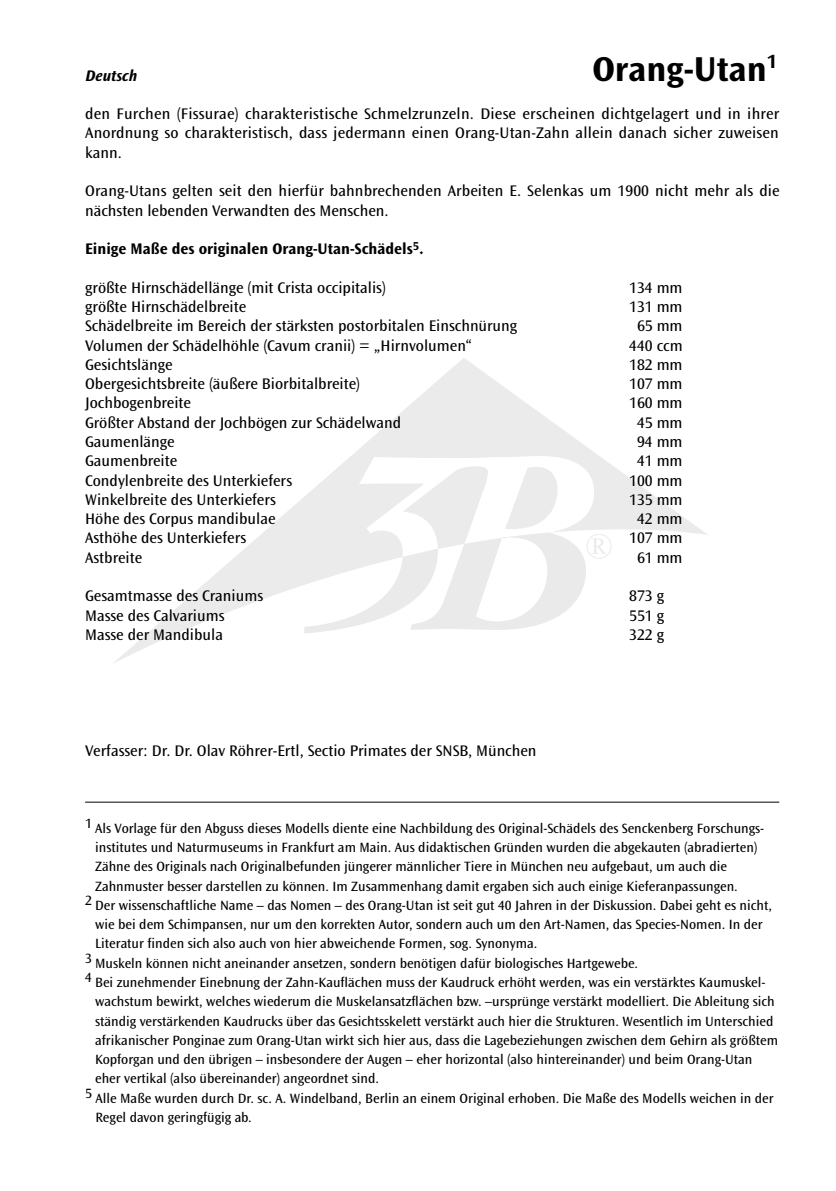
<style>
.page{position:relative;width:836px;height:1191px;background:#fff}
.page>*{position:absolute;margin:0;border:0;box-sizing:border-box;transform-origin:0 0}
.Titel_Rechte_Seite{font:700 36px "Ocean Sans";color:#000}
.Fließtext{font:16px/19.2px "Ocean Sans";color:#000;text-align:justify}
.Fließtext_fett{font:700 16px "Ocean Sans";color:#000}
.Sprache_links{font:italic 700 16px "Ocean Sans";color:#000}
.Fussnote_7_pt{font:14px/19.2px "Ocean Sans";color:#000}
</style>
<div class="page">
<svg style="left:114px;top:358px;width:594px;height:305px"></svg>
<svg style="left:304px;top:456px;width:289px;height:177px"></svg>
<hr style="left:85px;top:801px;width:693px;height:1px;background:#000">
<p class="Titel_Rechte_Seite" style="left:592px;top:49px;width:186px">Orang-Utan<sup>1</sup></p>
<p class="Sprache_links" style="left:85px;top:66px;width:53px">Deutsch</p>
<p class="Fließtext" style="left:85px;top:104px;width:695px">den Furchen (Fissurae) charakteristische Schmelzrunzeln. Diese erscheinen dichtgelagert und in ihrer Anordnung so charakteristisch, dass jedermann einen Orang-Utan-Zahn allein danach sicher zuweisen kann.</p>
<p class="Fließtext" style="left:85px;top:182px;width:695px">Orang-Utans gelten seit den hierfür bahnbrechenden Arbeiten E. Selenkas um 1900 nicht mehr als die nächsten lebenden Verwandten des Menschen.</p>
<p class="Fließtext_fett" style="left:85px;top:240px;width:340px">Einige Maße des originalen Orang-Utan-Schädels<sup>5</sup>.</p>
<p class="Fließtext" style="left:85px;top:278px;width:302px">größte Hirnschädellänge (mit Crista occipitalis)</p>
<p class="Fließtext" style="left:628px;top:278px;width:55px">134 mm</p>
<p class="Fließtext" style="left:85px;top:297px;width:163px">größte Hirnschädelbreite</p>
<p class="Fließtext" style="left:628px;top:297px;width:55px">131 mm</p>
<p class="Fließtext" style="left:85px;top:316px;width:433px">Schädelbreite im Bereich der stärksten postorbitalen Einschnürung</p>
<p class="Fließtext" style="left:636px;top:316px;width:47px">65 mm</p>
<p class="Fließtext" style="left:85px;top:336px;width:388px">Volumen der Schädelhöhle (Cavum cranii) = „Hirnvolumen“</p>
<p class="Fließtext" style="left:628px;top:336px;width:55px">440 ccm</p>
<p class="Fließtext" style="left:85px;top:355px;width:89px">Gesichtslänge</p>
<p class="Fließtext" style="left:628px;top:355px;width:55px">182 mm</p>
<p class="Fließtext" style="left:85px;top:374px;width:276px">Obergesichtsbreite (äußere Biorbitalbreite)</p>
<p class="Fließtext" style="left:628px;top:374px;width:55px">107 mm</p>
<p class="Fließtext" style="left:85px;top:394px;width:107px">Jochbogenbreite</p>
<p class="Fließtext" style="left:628px;top:394px;width:55px">160 mm</p>
<p class="Fließtext" style="left:85px;top:413px;width:317px">Größter Abstand der Jochbögen zur Schädelwand</p>
<p class="Fließtext" style="left:636px;top:413px;width:47px">45 mm</p>
<p class="Fließtext" style="left:85px;top:432px;width:91px">Gaumenlänge</p>
<p class="Fließtext" style="left:636px;top:432px;width:47px">94 mm</p>
<p class="Fließtext" style="left:85px;top:451px;width:94px">Gaumenbreite</p>
<p class="Fließtext" style="left:636px;top:451px;width:47px">41 mm</p>
<p class="Fließtext" style="left:85px;top:471px;width:208px">Condylenbreite des Unterkiefers</p>
<p class="Fließtext" style="left:628px;top:471px;width:55px">100 mm</p>
<p class="Fließtext" style="left:85px;top:490px;width:192px">Winkelbreite des Unterkiefers</p>
<p class="Fließtext" style="left:628px;top:490px;width:55px">135 mm</p>
<p class="Fließtext" style="left:85px;top:509px;width:192px">Höhe des Corpus mandibulae</p>
<p class="Fließtext" style="left:636px;top:509px;width:47px">42 mm</p>
<p class="Fließtext" style="left:85px;top:529px;width:162px">Asthöhe des Unterkiefers</p>
<p class="Fließtext" style="left:628px;top:529px;width:55px">107 mm</p>
<p class="Fließtext" style="left:85px;top:548px;width:59px">Astbreite</p>
<p class="Fließtext" style="left:636px;top:548px;width:47px">61 mm</p>
<p class="Fließtext" style="left:85px;top:586px;width:179px">Gesamtmasse des Craniums</p>
<p class="Fließtext" style="left:628px;top:586px;width:36px">873 g</p>
<p class="Fließtext" style="left:85px;top:606px;width:141px">Masse des Calvariums</p>
<p class="Fließtext" style="left:628px;top:606px;width:36px">551 g</p>
<p class="Fließtext" style="left:85px;top:625px;width:139px">Masse der Mandibula</p>
<p class="Fließtext" style="left:628px;top:625px;width:36px">322 g</p>
<p class="Fließtext" style="left:85px;top:741px;width:452px">Verfasser: Dr. Dr. Olav Röhrer-Ertl, Sectio Primates der SNSB, München</p>
<p class="Fussnote_7_pt" style="left:95px;top:818px;width:670px;text-indent:-10px">1 Als Vorlage für den Abguss dieses Modells diente eine Nachbildung des Original-Schädels des Senckenberg Forschungs&shy;institutes und Naturmuseums in Frankfurt am Main. Aus didaktischen Gründen wurden die abgekauten (abradierten)<br>Zähne des Originals nach Originalbefunden jüngerer männlicher Tiere in München neu aufgebaut, um auch die Zahnmuster besser darstellen zu können. Im Zusammenhang damit ergaben sich auch einige Kieferanpassungen.</p>
<p class="Fussnote_7_pt" style="left:95px;top:896px;width:678px;text-indent:-10px">2 Der wissenschaftliche Name – das Nomen – des Orang-Utan ist seit gut 40 Jahren in der Diskussion. Dabei geht es nicht, wie bei dem Schimpansen, nur um den korrekten Autor, sondern auch um den Art-Namen, das Species-Nomen. In der<br>Literatur finden sich also auch von hier abweichende Formen, sog. Synonyma.</p>
<p class="Fussnote_7_pt" style="left:85px;top:953px;width:554px">3 Muskeln können nicht aneinander ansetzen, sondern benötigen dafür biologisches Hartgewebe.</p>
<p class="Fussnote_7_pt" style="left:85px;top:973px;width:681px">4 Bei zunehmender Einebnung der Zahn-Kauflächen muss der Kaudruck erhöht werden, was ein verstärktes Kaumuskel-</p>
<p class="Fussnote_7_pt" style="left:95px;top:992px;width:680px">wachstum bewirkt, welches wiederum die Muskelansatzflächen bzw. –ursprünge verstärkt modelliert. Die Ableitung sich</p>
<p class="Fussnote_7_pt" style="left:95px;top:1011px;width:679px">ständig verstärkenden Kaudrucks über das Gesichtsskelett verstärkt auch hier die Strukturen. Wesentlich im Unterschied</p>
<p class="Fussnote_7_pt" style="left:95px;top:1030px;width:684px">afrikanischer Ponginae zum Orang-Utan wirkt sich hier aus, dass die Lagebeziehungen zwischen dem Gehirn als größtem</p>
<p class="Fussnote_7_pt" style="left:95px;top:1050px;width:658px">Kopforgan und den übrigen – insbesondere der Augen – eher horizontal (also hintereinander) und beim Orang-Utan</p>
<p class="Fussnote_7_pt" style="left:95px;top:1069px;width:285px">eher vertikal (also übereinander) angeordnet sind.</p>
<p class="Fussnote_7_pt" style="left:95px;top:1088px;width:679px;text-indent:-10px">5 Alle Maße wurden durch Dr. sc. A. Windelband, Berlin an einem Original erhoben. Die Maße des Modells weichen in der<br>Regel davon geringfügig ab.</p>
</div>
